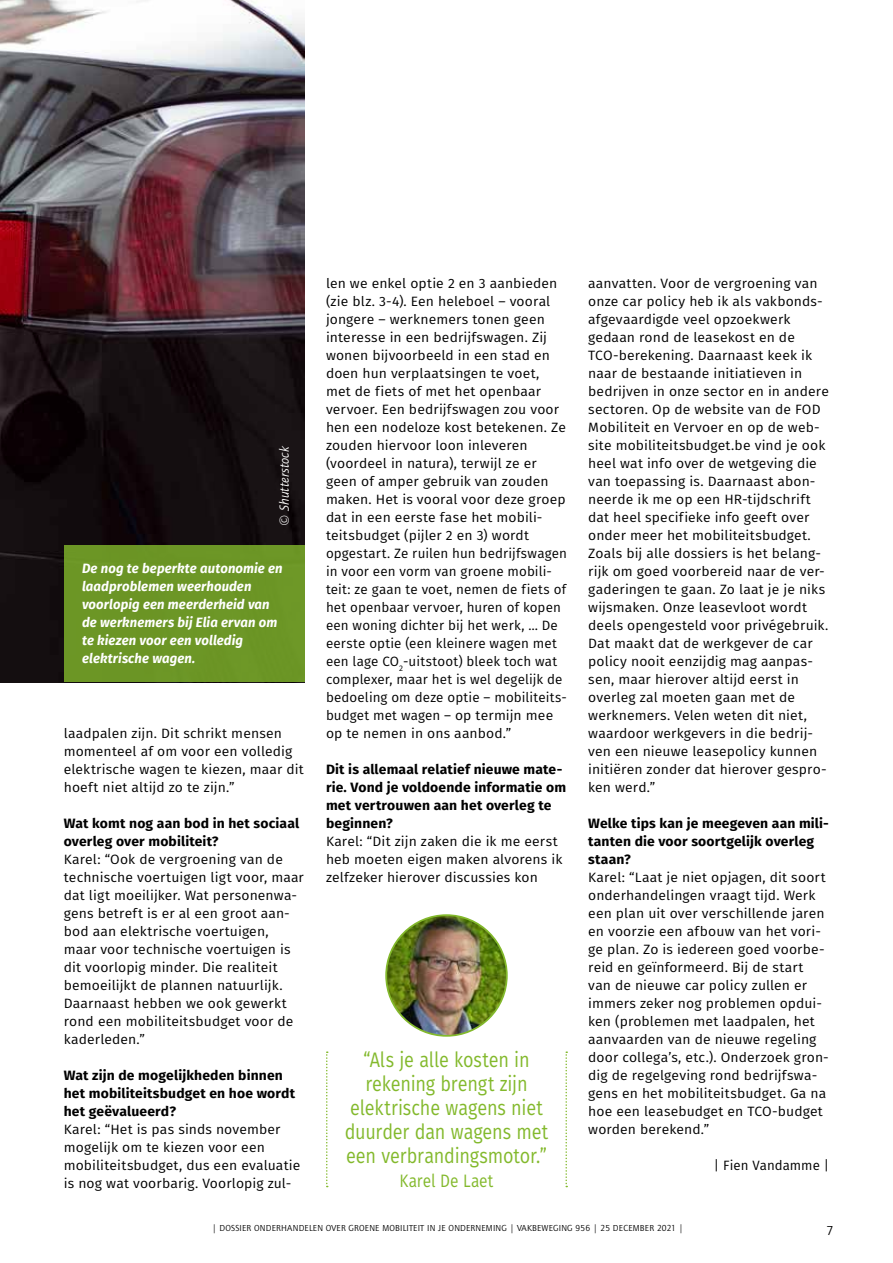
<style>
.page{position:relative;width:893px;height:1263px;background:#fff}
.page>*{position:absolute;margin:0;border:0;box-sizing:border-box;transform-origin:0 0}
.t1{font:21px/24px "Fira Sans";letter-spacing:-.01em;color:#83b92c;text-align:center;scale:.86 1}
.t2{font:18px "Fira Sans";color:#83b92c;scale:.86 1}
.t3{font:13.5px/18px "Fira Sans";letter-spacing:.01em;color:#000}
.t4{font:700 13.5px/18px "Fira Sans";letter-spacing:.01em;color:#000}
.t5{font:italic 700 13.5px/18px "Fira Sans";letter-spacing:.01em;color:#fff}
.t6{font:italic 13.5px "Quay Sans";letter-spacing:.005em;color:#fff}
.t7{font:13.5px "Quay Sans";color:#000}
.t8{font:9px "Quay Sans";letter-spacing:.02em;color:#000}
</style>
<div class="page">
<img style="left:0;top:0;width:305px;height:682px">
<div style="left:64px;top:545px;width:241px;height:137px;background:#6c9625"></div>
<svg style="left:326px;top:1051px;width:2px;height:136px"></svg>
<svg style="left:565px;top:1051px;width:2px;height:136px"></svg>
<img style="left:386px;top:915px;width:121px;height:121px;border-radius:60px">
<div style="left:385px;top:914px;width:123px;height:123px;border:2px solid #83b92c;border-radius:50%"></div>
<p class="t6" style="left:277px;top:526px;width:81px;rotate:-90deg">© Shutterstock</p>
<p class="t5" style="left:82px;top:560px;width:202px">De nog te beperkte autonomie en laadproblemen weerhouden voorlopig een meerderheid van de werknemers bij Elia ervan om te kiezen voor een volledig elektrische wagen.</p>
<p class="t3" style="left:64px;top:724px;width:242px">laadpalen zijn. Dit schrikt mensen momenteel af om voor een volledig elektrische wagen te kiezen, maar dit hoeft niet altijd zo te zijn.”</p>
<p class="t4" style="left:64px;top:814px;width:237px">Wat komt nog aan bod in het sociaal overleg over mobiliteit?</p>
<p class="t3" style="left:64px;top:850px;width:242px">Karel: “Ook de vergroening van de technische voertuigen ligt voor, maar dat ligt moeilijker. Wat personenwa&shy;gens betreft is er al een groot aan&shy;bod aan elektrische voertuigen, maar voor technische voertuigen is dit voorlopig minder. Die realiteit bemoeilijkt de plannen natuurlijk.<br>Daarnaast hebben we ook gewerkt rond een mobiliteitsbudget voor de kaderleden.”</p>
<p class="t4" style="left:64px;top:1066px;width:233px">Wat zijn de mogelijkheden binnen het mobiliteitsbudget en hoe wordt het geëvalueerd?</p>
<p class="t3" style="left:64px;top:1120px;width:238px">Karel: “Het is pas sinds november mogelijk om te kiezen voor een mobiliteitsbudget, dus een evaluatie is nog wat voorbarig. Voorlopig zul-</p>
<p class="t3" style="left:326px;top:274px;width:242px">len we enkel optie 2 en 3 aanbieden (zie blz. 3-4). Een heleboel – vooral jongere – werknemers tonen geen interesse in een bedrijfswagen. Zij wonen bijvoorbeeld in een stad en doen hun verplaatsingen te voet, met de fiets of met het openbaar vervoer. Een bedrijfswagen zou voor hen een nodeloze kost betekenen. Ze zouden hiervoor loon inleveren (voordeel in natura), terwijl ze er geen of amper gebruik van zouden maken. Het is vooral voor deze groep dat in een eerste fase het mobili&shy;teitsbudget (pijler 2 en 3) wordt opgestart. Ze ruilen hun bedrijfswagen in voor een vorm van groene mobili&shy;teit: ze gaan te voet, nemen de fiets of het openbaar vervoer, huren of kopen een woning dichter bij het werk, … De eerste optie (een kleinere wagen met een lage CO<sub>2</sub>-uitstoot) bleek toch wat complexer, maar het is wel degelijk de bedoeling om deze optie – mobiliteits&shy;budget met wagen – op termijn mee op te nemen in ons aanbod.”</p>
<p class="t4" style="left:326px;top:760px;width:242px">Dit is allemaal relatief nieuwe mate&shy;rie. Vond je voldoende informatie om met vertrouwen aan het overleg te beginnen?</p>
<p class="t3" style="left:326px;top:832px;width:238px">Karel: “Dit zijn zaken die ik me eerst heb moeten eigen maken alvorens ik zelfzeker hierover discussies kon</p>
<h1 class="t1" style="left:345px;top:1048px;width:238px">“Als je alle kosten in rekening brengt zijn elektrische wagens niet duurder dan wagens met een verbrandingsmotor.”</h1>
<h2 class="t2" style="left:400px;top:1168px;width:111px">Karel De Laet</h2>
<p class="t3" style="left:588px;top:274px;width:242px">aanvatten. Voor de vergroening van onze car policy heb ik als vakbonds&shy;afgevaardigde veel opzoekwerk gedaan rond de leasekost en de TCO-berekening. Daarnaast keek ik naar de bestaande initiatieven in bedrijven in onze sector en in andere sectoren. Op de website van de FOD Mobiliteit en Vervoer en op de web&shy;site mobiliteitsbudget.be vind je ook heel wat info over de wetgeving die van toepassing is. Daarnaast abon&shy;neerde ik me op een HR-tijdschrift dat heel specifieke info geeft over onder meer het mobiliteitsbudget.<br>Zoals bij alle dossiers is het belang&shy;rijk om goed voorbereid naar de ver&shy;gaderingen te gaan. Zo laat je je niks wijsmaken. Onze leasevloot wordt deels opengesteld voor privégebruik.<br>Dat maakt dat de werkgever de car policy nooit eenzijdig mag aanpas&shy;sen, maar hierover altijd eerst in overleg zal moeten gaan met de werknemers. Velen weten dit niet, waardoor werkgevers in die bedrij&shy;ven een nieuwe leasepolicy kunnen initiëren zonder dat hierover gespro&shy;ken werd.”</p>
<p class="t4" style="left:588px;top:814px;width:242px">Welke tips kan je meegeven aan mili&shy;tanten die voor soortgelijk overleg staan?</p>
<p class="t3" style="left:588px;top:868px;width:242px">Karel: “Laat je niet opjagen, dit soort onderhandelingen vraagt tijd. Werk een plan uit over verschillende jaren en voorzie een afbouw van het vori&shy;ge plan. Zo is iedereen goed voorbe&shy;reid en geïnformeerd. Bij de start van de nieuwe car policy zullen er immers zeker nog problemen opdui&shy;ken (problemen met laadpalen, het aanvaarden van de nieuwe regeling door collega’s, etc.). Onderzoek gron&shy;dig de regelgeving rond bedrijfswa&shy;gens en het mobiliteitsbudget. Ga na hoe een leasebudget en TCO-budget worden berekend.”</p>
<p class="t3" style="left:714px;top:1156px;width:117px">| Fien Vandamme |</p>
<p class="t8" style="left:212px;top:1223px;width:473px">| DOSSIER ONDERHANDELEN OVER GROENE MOBILITEIT IN JE ONDERNEMING | VAKBEWEGING 956 | 25 DECEMBER 2021 |</p>
<p class="t7" style="left:826px;top:1223px;width:9px">7</p>
</div>
